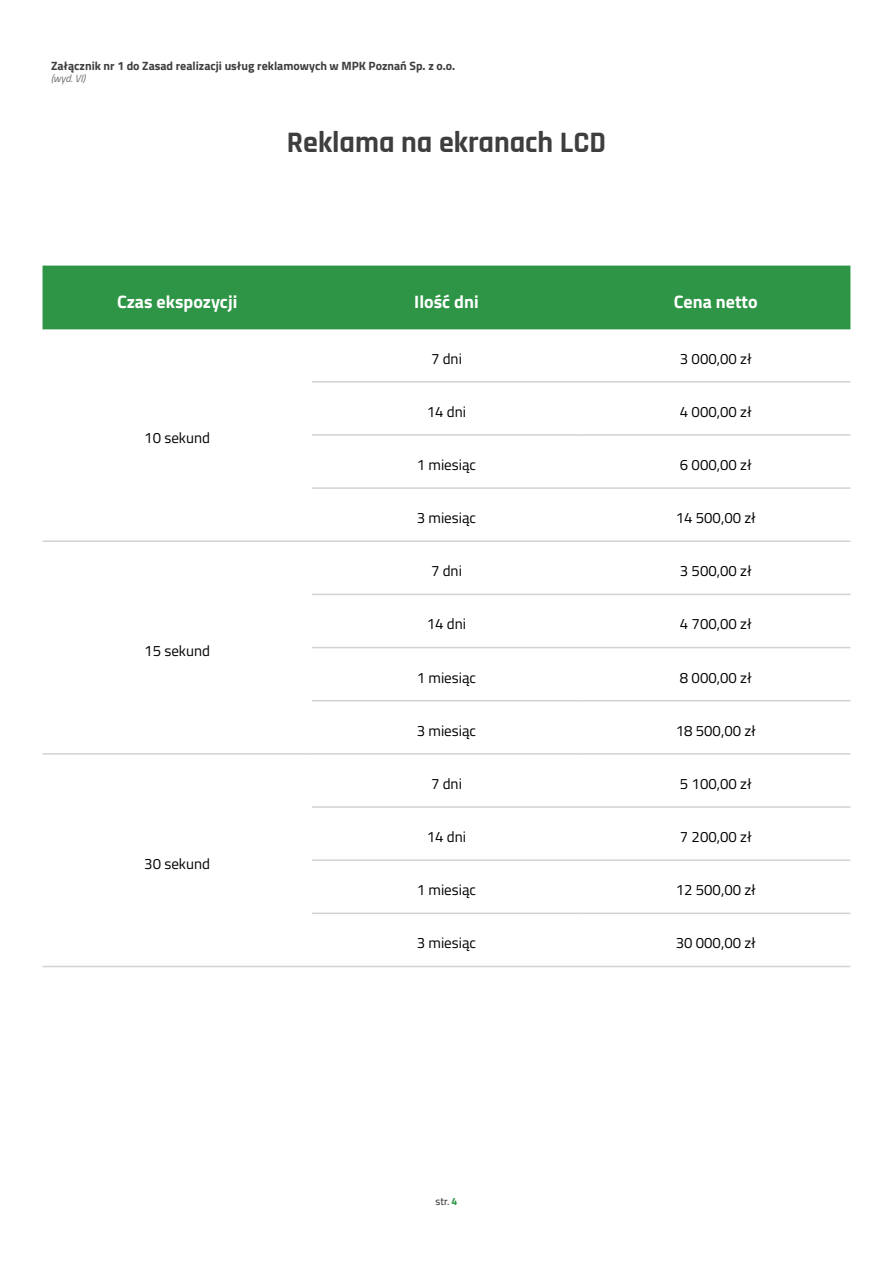
<style>
.page{position:relative;width:893px;height:1263px;background:#fff}
.page>*{position:absolute;margin:0;border:0;box-sizing:border-box;transform-origin:0 0}
.t1{font:700 30px "Rajdhani";color:#3e3e3f}
.MPK_tabela-naglowek-tekst{font:700 18px "Titillium Web";color:#fff}
.t2{font:15px "Titillium Web";color:#000}
.t3{font:700 12px "Titillium Web";color:#3e3e3f}
.t4{font:italic 10.5px "Titillium Web";color:#6c6d70}
.t5{font:10.5px "Titillium Web";color:#231f20}
.s1{font-weight:700;color:#2d9545}
</style>
<div class="page">
<div style="left:43px;top:266px;width:807px;height:63px;background:#2d9545"></div>
<hr style="left:312px;top:381px;width:269px;height:1px;background:#d1d2d4">
<hr style="left:581px;top:381px;width:269px;height:1px;background:#d1d2d4">
<hr style="left:312px;top:434px;width:269px;height:2px;background:#d1d2d4">
<hr style="left:581px;top:434px;width:269px;height:2px;background:#d1d2d4">
<hr style="left:312px;top:487px;width:269px;height:2px;background:#d1d2d4">
<hr style="left:581px;top:487px;width:269px;height:2px;background:#d1d2d4">
<hr style="left:43px;top:540px;width:269px;height:2px;background:#d1d2d4">
<hr style="left:312px;top:540px;width:269px;height:2px;background:#d1d2d4">
<hr style="left:581px;top:540px;width:269px;height:2px;background:#d1d2d4">
<hr style="left:312px;top:594px;width:269px;height:1px;background:#d1d2d4">
<hr style="left:581px;top:594px;width:269px;height:1px;background:#d1d2d4">
<hr style="left:312px;top:647px;width:269px;height:1px;background:#d1d2d4">
<hr style="left:581px;top:647px;width:269px;height:1px;background:#d1d2d4">
<hr style="left:312px;top:700px;width:269px;height:1px;background:#d1d2d4">
<hr style="left:581px;top:700px;width:269px;height:1px;background:#d1d2d4">
<hr style="left:43px;top:753px;width:269px;height:2px;background:#d1d2d4">
<hr style="left:312px;top:753px;width:269px;height:2px;background:#d1d2d4">
<hr style="left:581px;top:753px;width:269px;height:2px;background:#d1d2d4">
<hr style="left:312px;top:806px;width:269px;height:2px;background:#d1d2d4">
<hr style="left:581px;top:806px;width:269px;height:2px;background:#d1d2d4">
<hr style="left:312px;top:859px;width:269px;height:2px;background:#d1d2d4">
<hr style="left:581px;top:859px;width:269px;height:2px;background:#d1d2d4">
<hr style="left:312px;top:912px;width:269px;height:2px;background:#d1d2d4">
<hr style="left:581px;top:912px;width:269px;height:2px;background:#d1d2d4">
<hr style="left:43px;top:966px;width:269px;height:1px;background:#d1d2d4">
<hr style="left:312px;top:966px;width:269px;height:1px;background:#d1d2d4">
<hr style="left:581px;top:966px;width:269px;height:1px;background:#d1d2d4">
<p class="t3" style="left:51px;top:56px;width:406px">Załącznik nr 1 do Zasad realizacji usług reklamowych w MPK Poznań Sp. z o.o.</p>
<p class="t4" style="left:51px;top:71px;width:36px">(wyd. VI)</p>
<p class="t1" style="left:287px;top:124px;width:321px">Reklama na ekranach LCD</p>
<p class="MPK_tabela-naglowek-tekst" style="left:117px;top:288px;width:122px">Czas ekspozycji</p>
<p class="MPK_tabela-naglowek-tekst" style="left:414px;top:288px;width:66px">Ilość dni</p>
<p class="MPK_tabela-naglowek-tekst" style="left:674px;top:288px;width:85px">Cena netto</p>
<p class="t2" style="left:431px;top:347px;width:32px">7 dni</p>
<p class="t2" style="left:680px;top:347px;width:73px">3 000,00 zł</p>
<p class="t2" style="left:144px;top:427px;width:67px">10 sekund</p>
<p class="t2" style="left:144px;top:640px;width:67px">15 sekund</p>
<p class="t2" style="left:144px;top:852px;width:67px">30 sekund</p>
<p class="t2" style="left:427px;top:401px;width:41px">14 dni</p>
<p class="t2" style="left:680px;top:401px;width:73px">4 000,00 zł</p>
<p class="t2" style="left:417px;top:454px;width:61px">1 miesiąc</p>
<p class="t2" style="left:680px;top:454px;width:73px">6 000,00 zł</p>
<p class="t2" style="left:417px;top:507px;width:61px">3 miesiąc</p>
<p class="t2" style="left:676px;top:507px;width:82px">14 500,00 zł</p>
<p class="t2" style="left:431px;top:560px;width:32px">7 dni</p>
<p class="t2" style="left:680px;top:560px;width:73px">3 500,00 zł</p>
<p class="t2" style="left:427px;top:613px;width:41px">14 dni</p>
<p class="t2" style="left:680px;top:613px;width:73px">4 700,00 zł</p>
<p class="t2" style="left:417px;top:666px;width:61px">1 miesiąc</p>
<p class="t2" style="left:680px;top:666px;width:73px">8 000,00 zł</p>
<p class="t2" style="left:417px;top:719px;width:61px">3 miesiąc</p>
<p class="t2" style="left:676px;top:719px;width:82px">18 500,00 zł</p>
<p class="t2" style="left:431px;top:773px;width:32px">7 dni</p>
<p class="t2" style="left:680px;top:773px;width:73px">5 100,00 zł</p>
<p class="t2" style="left:427px;top:826px;width:41px">14 dni</p>
<p class="t2" style="left:680px;top:826px;width:73px">7 200,00 zł</p>
<p class="t2" style="left:417px;top:879px;width:61px">1 miesiąc</p>
<p class="t2" style="left:676px;top:879px;width:82px">12 500,00 zł</p>
<p class="t2" style="left:417px;top:932px;width:61px">3 miesiąc</p>
<p class="t2" style="left:676px;top:932px;width:82px">30 000,00 zł</p>
<p class="t5" style="left:435px;top:1194px;width:24px">str. <span class="s1">4</span></p>
</div>
